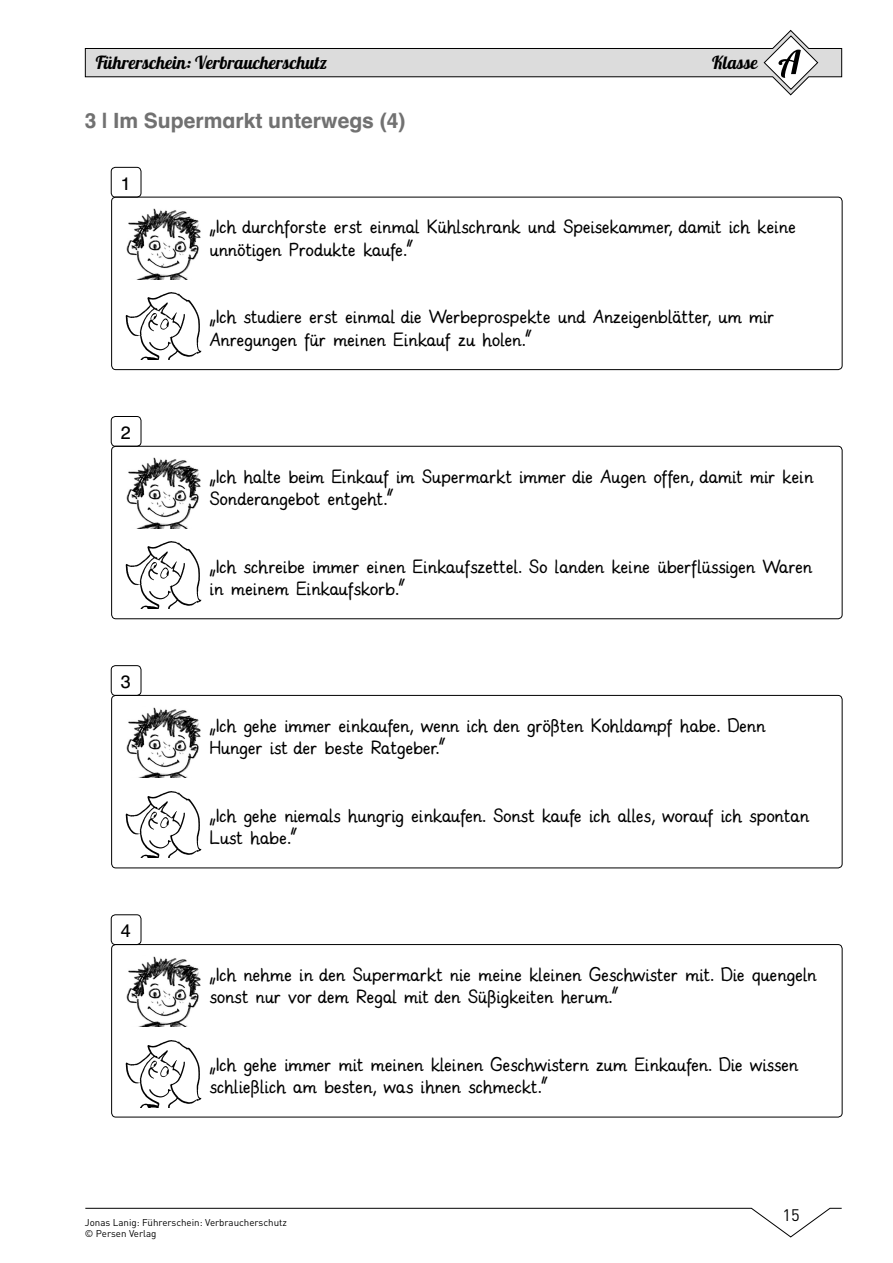
<style>
.page{position:relative;width:893px;height:1263px;background:#fff}
.page>*{position:absolute;margin:0;border:0;box-sizing:border-box;transform-origin:0 0}
.t1{font:21px/22.5px "Grundschrift GSV";color:#000}
.t2{font:700 21px "Auer Schulbuch";color:#717171}
.t3{font:18px "Lobster 1.4";color:#000}
.t4{font:18px "Auer Schulbuch";color:#000}
.t5{font:16.5px "DINOT";color:#000}
.t6{font:9.75px/11.2px "DINOT";color:#000}
</style>
<div class="page">
<svg style="left:85px;top:1208px;width:757px;height:30px"></svg>
<svg style="left:85px;top:29px;width:757px;height:67px"></svg>
<svg style="left:763px;top:35px;width:55px;height:55px"></svg>
<div style="left:111px;top:167px;width:30px;height:30px;border:1px solid #000;border-radius:4px"></div>
<div style="left:111px;top:197px;width:731px;height:173px;border:1px solid #000;border-radius:4px"></div>
<img style="left:126px;top:208px;width:74px;height:71px">
<img style="left:125px;top:292px;width:77px;height:68px">
<div style="left:111px;top:416px;width:30px;height:31px;border:1px solid #000;border-radius:4px"></div>
<div style="left:111px;top:446px;width:731px;height:173px;border:1px solid #000;border-radius:4px"></div>
<img style="left:126px;top:458px;width:74px;height:70px">
<img style="left:125px;top:541px;width:77px;height:68px">
<div style="left:111px;top:665px;width:30px;height:31px;border:1px solid #000;border-radius:4px"></div>
<div style="left:111px;top:695px;width:731px;height:173px;border:1px solid #000;border-radius:4px"></div>
<img style="left:126px;top:707px;width:74px;height:71px">
<img style="left:125px;top:791px;width:77px;height:67px">
<div style="left:111px;top:914px;width:30px;height:31px;border:1px solid #000;border-radius:4px"></div>
<div style="left:111px;top:944px;width:731px;height:173px;border:1px solid #000;border-radius:4px"></div>
<img style="left:126px;top:956px;width:74px;height:71px">
<img style="left:125px;top:1040px;width:77px;height:67px">
<p class="t3" style="left:96px;top:57px;width:233px">Führerschein: Verbraucherschutz</p>
<p class="t3" style="left:712px;top:57px;width:47px">Klasse</p>
<p class="t2" style="left:85px;top:112px;width:322px">3 | Im Supermarkt unterwegs (4)</p>
<p class="t4" style="left:121px;top:176px;width:12px">1</p>
<p class="t4" style="left:121px;top:425px;width:12px">2</p>
<p class="t4" style="left:121px;top:675px;width:12px">3</p>
<p class="t4" style="left:121px;top:924px;width:12px">4</p>
<p class="t1" style="left:210px;top:215px;width:588px">„Ich durchforste erst einmal Kühlschrank und Speisekammer, damit ich keine unnötigen Produkte kaufe.“</p>
<p class="t1" style="left:210px;top:305px;width:566px">„Ich studiere erst einmal die Werbeprospekte und Anzeigenblätter, um mir<br>Anregungen für meinen Einkauf zu holen.“</p>
<p class="t1" style="left:210px;top:464px;width:605px">„Ich halte beim Einkauf im Supermarkt immer die Augen offen, damit mir kein<br>Sonderangebot entgeht.“</p>
<p class="t1" style="left:210px;top:554px;width:604px">„Ich schreibe immer einen Einkaufszettel. So landen keine überflüssigen Waren in meinem Einkaufskorb.“</p>
<p class="t1" style="left:210px;top:713px;width:557px">„Ich gehe immer einkaufen, wenn ich den größten Kohldampf habe. Denn<br>Hunger ist der beste Ratgeber.“</p>
<p class="t1" style="left:210px;top:803px;width:601px">„Ich gehe niemals hungrig einkaufen. Sonst kaufe ich alles, worauf ich spontan<br>Lust habe.“</p>
<p class="t1" style="left:210px;top:962px;width:608px">„Ich nehme in den Supermarkt nie meine kleinen Geschwister mit. Die quengeln sonst nur vor dem Regal mit den Süßigkeiten herum.“</p>
<p class="t1" style="left:210px;top:1052px;width:590px">„Ich gehe immer mit meinen kleinen Geschwistern zum Einkaufen. Die wissen schließlich am besten, was ihnen schmeckt.“</p>
<p class="t6" style="left:85px;top:1218px;width:203px">Jonas Lanig: Führerschein: Verbraucherschutz © Persen Verlag</p>
<p class="t5" style="left:782px;top:1209px;width:19px">15</p>
</div>
